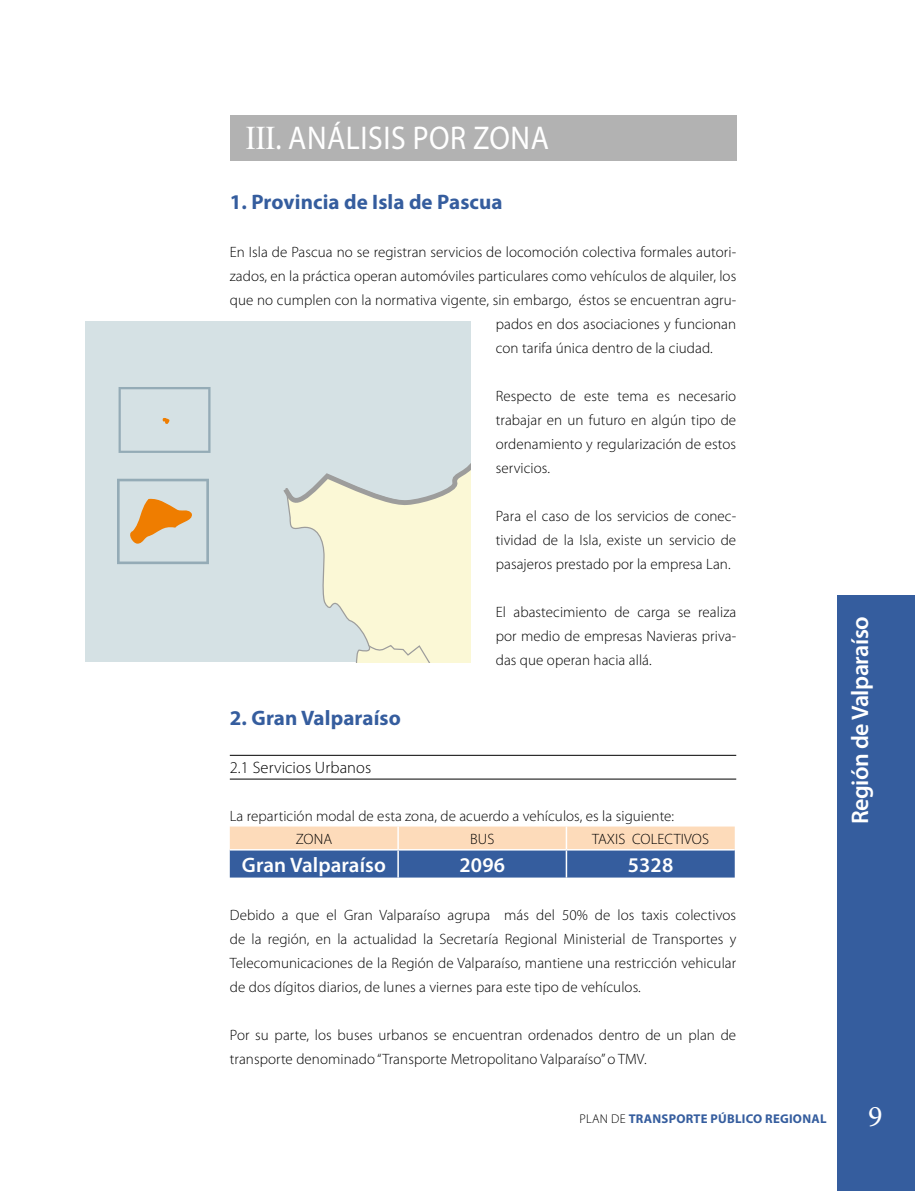
<style>
.page{position:relative;width:915px;height:1191px;background:#fff}
.page>*{position:absolute;margin:0;border:0;box-sizing:border-box;transform-origin:0 0}
.t1{font:33px "Myriad Pro";letter-spacing:.02em;color:#fff;scale:.9 1}
.t2{font:30px "Minion Pro";color:#fff}
.t3{font:600 24px "Myriad Pro";letter-spacing:-.02em;color:#fff}
.t4{font:700 21px "Myriad Pro";letter-spacing:.005em;color:#355d9e}
.t5{font:600 21px "Myriad Pro";letter-spacing:.005em;color:#fff}
.t6{font:300 16.5px "Myriad Pro";letter-spacing:.005em;color:#000}
.t7{font:300 15px/24px "Myriad Pro";letter-spacing:.005em;color:#000;text-align:justify}
.t8{font:700 12.75px "Myriad Pro";letter-spacing:.02em;color:#355d9e}
.s1{font-family:"Times"}
.s2{font-weight:300;color:#000}
</style>
<div class="page">
<div style="left:837px;top:595px;width:77px;height:596px;background:#355d9e"></div>
<div style="left:230px;top:116px;width:506px;height:45px;background:#b2b2b2"></div>
<hr style="left:230px;top:755px;width:506px;height:1px;background:#000">
<hr style="left:230px;top:779px;width:506px;height:1px;background:#000">
<svg style="left:230px;top:826px;width:504px;height:51px;background:#9399ac"></svg>
<hr style="left:397px;top:826px;width:2px;height:23px;background:#fff">
<hr style="left:565px;top:826px;width:2px;height:23px;background:#fff">
<hr style="left:230px;top:849px;width:168px;height:1px;background:#fff">
<hr style="left:398px;top:849px;width:168px;height:1px;background:#fff">
<hr style="left:397px;top:850px;width:2px;height:27px;background:#fff">
<hr style="left:566px;top:849px;width:168px;height:1px;background:#fff">
<hr style="left:565px;top:850px;width:2px;height:27px;background:#fff">
<div style="left:85px;top:322px;width:385px;height:340px;background:#d5e1e4"></div>
<svg style="left:283px;top:464px;width:187px;height:198px"></svg>
<svg style="left:117px;top:387px;width:93px;height:177px"></svg>
<h1 class="t1" style="left:246px;top:117px;width:315px"><span class="s1">III</span>. ANÁLISIS POR ZONA</h1>
<h3 class="t4" style="left:230px;top:188px;width:274px">1. Provincia de Isla de Pascua</h3>
<p class="t7" style="left:230px;top:240px;width:507px">En Isla de Pascua no se registran servicios de locomoción colectiva formales autori-</p>
<p class="t7" style="left:230px;top:264px;width:508px">zados, en la práctica operan automóviles particulares como vehículos de alquiler, los</p>
<p class="t7" style="left:230px;top:288px;width:507px">que no cumplen con la normativa vigente, sin embargo, éstos se encuentran agru-</p>
<p class="t7" style="left:495px;top:312px;width:242px">pados en dos asociaciones y funcionan</p>
<p class="t7" style="left:495px;top:336px;width:218px">con tarifa única dentro de la ciudad.</p>
<p class="t7" style="left:495px;top:384px;width:242px">Respecto de este tema es necesario trabajar en un futuro en algún tipo de ordenamiento y regularización de estos servicios.</p>
<p class="t7" style="left:495px;top:504px;width:242px">Para el caso de los servicios de conec&shy;tividad de la Isla, existe un servicio de pasajeros prestado por la empresa Lan.</p>
<p class="t7" style="left:495px;top:600px;width:242px">El abastecimiento de carga se realiza por medio de empresas Navieras priva&shy;das que operan hacia allá.</p>
<h3 class="t4" style="left:230px;top:703px;width:172px">2. Gran Valparaíso</h3>
<p class="t6" style="left:230px;top:757px;width:143px">2.1 Servicios U rbanos</p>
<p class="t7" style="left:295px;top:803px;width:380px;line-height:23.2px;text-indent:-66px">La repartición modal de esta zona, de acuerdo a vehículos, es la siguiente:<br>ZONA</p>
<p class="t7" style="left:470px;top:826px;width:26px">BUS</p>
<p class="t7" style="left:592px;top:826px;width:118px">TAXI S COLECTIVOS</p>
<h3 class="t5" style="left:242px;top:851px;width:145px">Gran Valparaíso</h3>
<h3 class="t5" style="left:459px;top:851px;width:47px">2096</h3>
<h3 class="t5" style="left:627px;top:851px;width:47px">5328</h3>
<p class="t7" style="left:230px;top:902px;width:508px">Debido a que el Gran Valparaíso agrupa más del 50% de los taxis colectivos de la región, en la actualidad la Secretaría Regional Ministerial de Transportes y Telecomunicaciones de la Región de Valparaíso, mantiene una restricción vehicular de dos dígitos diarios, de lunes a viernes para este tipo de vehículos.</p>
<p class="t7" style="left:230px;top:1022px;width:507px">Por su parte, los buses urbanos se encuentran ordenados dentro de un plan de transporte denominado “Transporte Metropolitano Valparaíso” o TMV.</p>
<h3 class="t3" style="left:844px;top:824px;width:209px;rotate:-90deg">Región de Valparaíso</h3>
<p class="t8" style="left:579px;top:1110px;width:248px"><span class="s2">PLAN DE</span> Transporte Público Regional</p>
<h2 class="t2" style="left:867px;top:1096px;width:16px">9</h2>
</div>
